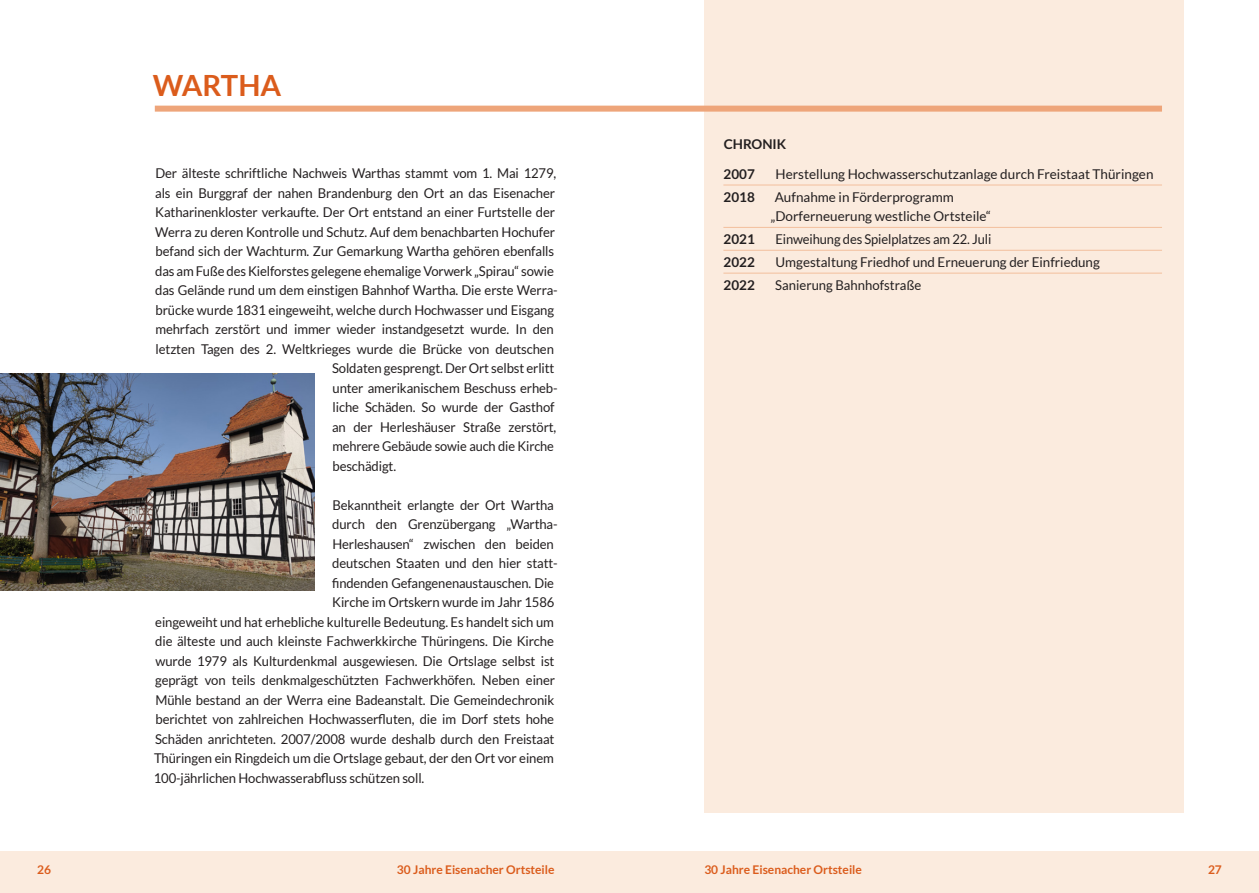
<style>
.page{position:relative;width:1259px;height:893px;background:#fff}
.page>*{position:absolute;margin:0;border:0;box-sizing:border-box;transform-origin:0 0}
.t1{font:700 29.25px "Lato";color:#db5c1c}
.t2{font:13.5px/19.5px "Lato";letter-spacing:-.01em;color:#231f20}
.t3{font:13.5px "Lato";letter-spacing:-.01em;color:#231f20;scale:.96 1}
.t4{font:13.5px "Lato";letter-spacing:-.01em;color:#231f20;scale:.95 1}
.t5{font:700 13.5px/29.5px "Lato";color:#231f20}
.t6{font:700 12px "Lato";color:#db5c1c}
</style>
<div class="page">
<div style="left:0;top:851px;width:1259px;height:42px;background:#fbebde"></div>
<div style="left:704px;top:0;width:480px;height:812px;background:#fbebde"></div>
<div style="left:155px;top:106px;width:1007px;height:6px;background:#eea57a"></div>
<hr style="left:723px;top:185px;width:52px;height:1px;background:#f3bf9d">
<hr style="left:775px;top:185px;width:387px;height:1px;background:#f3bf9d">
<hr style="left:723px;top:227px;width:52px;height:1px;background:#f3bf9d">
<hr style="left:775px;top:227px;width:387px;height:1px;background:#f3bf9d">
<hr style="left:723px;top:250px;width:52px;height:1px;background:#f3bf9d">
<hr style="left:775px;top:250px;width:387px;height:1px;background:#f3bf9d">
<hr style="left:723px;top:273px;width:52px;height:1px;background:#f3bf9d">
<hr style="left:775px;top:273px;width:387px;height:1px;background:#f3bf9d">
<img style="left:0;top:373px;width:315px;height:217px">
<h1 class="t1" style="left:153px;top:69px;width:130px">WARTHA</h1>
<p class="t2" style="left:155px;top:164px;width:402px">Der älteste schriftliche Nachweis Warthas stammt vom 1. Mai 1279,</p>
<p class="t2" style="left:155px;top:183px;width:401px">als ein Burggraf der nahen Brandenburg den Ort an das Eisenacher</p>
<p class="t2" style="left:155px;top:203px;width:401px">Katharinenkloster verkaufte. Der Ort entstand an einer Furtstelle der</p>
<p class="t2" style="left:155px;top:222px;width:401px">Werra zu deren Kontrolle und Schutz. Auf dem benachbarten Hochufer</p>
<p class="t2" style="left:156px;top:242px;width:400px">befand sich der Wachturm. Zur Gemarkung Wartha gehören ebenfalls</p>
<p class="t2" style="left:155px;top:261px;width:400px">das am Fuße des Kielforstes gelegene ehemalige Vorwerk „Spirau“ sowie</p>
<p class="t2" style="left:155px;top:281px;width:404px">das Gelände rund um dem einstigen Bahnhof Wartha. Die erste Werra-</p>
<p class="t2" style="left:156px;top:300px;width:400px">brücke wurde 1831 eingeweiht, welche durch Hochwasser und Eisgang</p>
<p class="t2" style="left:155px;top:320px;width:400px">mehrfach zerstört und immer wieder instandgesetzt wurde. In den</p>
<p class="t2" style="left:156px;top:339px;width:400px">letzten Tagen des 2. Weltkrieges wurde die Brücke von deutschen</p>
<p class="t2" style="left:332px;top:359px;width:224px">Soldaten gesprengt. Der Ort selbst erlitt</p>
<p class="t2" style="left:332px;top:378px;width:227px">unter amerikanischem Beschuss erheb-</p>
<p class="t2" style="left:332px;top:398px;width:223px">liche Schäden. So wurde der Gasthof</p>
<p class="t2" style="left:332px;top:417px;width:226px">an der Herleshäuser Straße zerstört,</p>
<p class="t4" style="left:332px;top:439px;width:235px">mehrere Gebäude sowie auch die Kirche</p>
<p class="t2" style="left:332px;top:456px;width:65px">beschädigt.</p>
<p class="t2" style="left:332px;top:495px;width:223px">Bekanntheit erlangte der Ort Wartha</p>
<p class="t2" style="left:332px;top:515px;width:227px">durch den Grenzübergang „Wartha-</p>
<p class="t2" style="left:332px;top:534px;width:223px">Herleshausen“ zwischen den beiden</p>
<p class="t2" style="left:332px;top:554px;width:227px">deutschen Staaten und den hier statt-</p>
<p class="t3" style="left:332px;top:575px;width:233px">findenden Gefangenenaustauschen. Die</p>
<p class="t2" style="left:332px;top:593px;width:224px">Kirche im Ortskern wurde im Jahr 1586</p>
<p class="t2" style="left:155px;top:612px;width:400px">eingeweiht und hat erhebliche kulturelle Bedeutung. Es handelt sich um</p>
<p class="t2" style="left:155px;top:632px;width:400px">die älteste und auch kleinste Fachwerkkirche Thüringens. Die Kirche</p>
<p class="t2" style="left:155px;top:651px;width:400px">wurde 1979 als Kulturdenkmal ausgewiesen. Die Ortslage selbst ist</p>
<p class="t2" style="left:155px;top:671px;width:401px">geprägt von teils denkmalgeschützten Fachwerkhöfen. Neben einer</p>
<p class="t2" style="left:155px;top:690px;width:400px">Mühle bestand an der Werra eine Badeanstalt. Die Gemeindechronik</p>
<p class="t2" style="left:156px;top:710px;width:400px">berichtet von zahlreichen Hochwasserfluten, die im Dorf stets hohe</p>
<p class="t2" style="left:155px;top:729px;width:401px">Schäden anrichteten. 2007/2008 wurde deshalb durch den Freistaat</p>
<p class="t2" style="left:154px;top:749px;width:401px">Thüringen ein Ringdeich um die Ortslage gebaut, der den Ort vor einem</p>
<p class="t2" style="left:154px;top:768px;width:272px">100-jährlichen Hochwasserabfluss schützen soll.</p>
<p class="t5" style="left:723px;top:129px;width:64px">CHRONIK<br>2007</p>
<p class="t2" style="left:775px;top:164px;width:379px">Herstellung Hochwasserschutzanlage durch Freistaat Thüringen</p>
<p class="t5" style="left:723px;top:182px;width:33px">2018</p>
<p class="t2" style="left:770px;top:187px;width:222px;text-indent:4px">Aufnahme in Förderprogramm „Dorferneuerung westliche Ortsteile“</p>
<p class="t5" style="left:723px;top:224px;width:33px">2021</p>
<p class="t3" style="left:775px;top:232px;width:226px">Einweihung des Spielplatzes am 22. Juli</p>
<p class="t5" style="left:723px;top:247px;width:33px">2022</p>
<p class="t2" style="left:775px;top:252px;width:326px">Umgestaltung Friedhof und Erneuerung der Einfriedung</p>
<p class="t5" style="left:723px;top:270px;width:33px">2022</p>
<p class="t2" style="left:775px;top:275px;width:147px">Sanierung Bahnhofstraße</p>
<p class="t6" style="left:37px;top:862px;width:15px">26</p>
<p class="t6" style="left:397px;top:862px;width:159px">30 Jahre Eisenacher Ortsteile</p>
<p class="t6" style="left:704px;top:862px;width:159px">30 Jahre Eisenacher Ortsteile</p>
<p class="t6" style="left:1208px;top:862px;width:15px">27</p>
</div>
